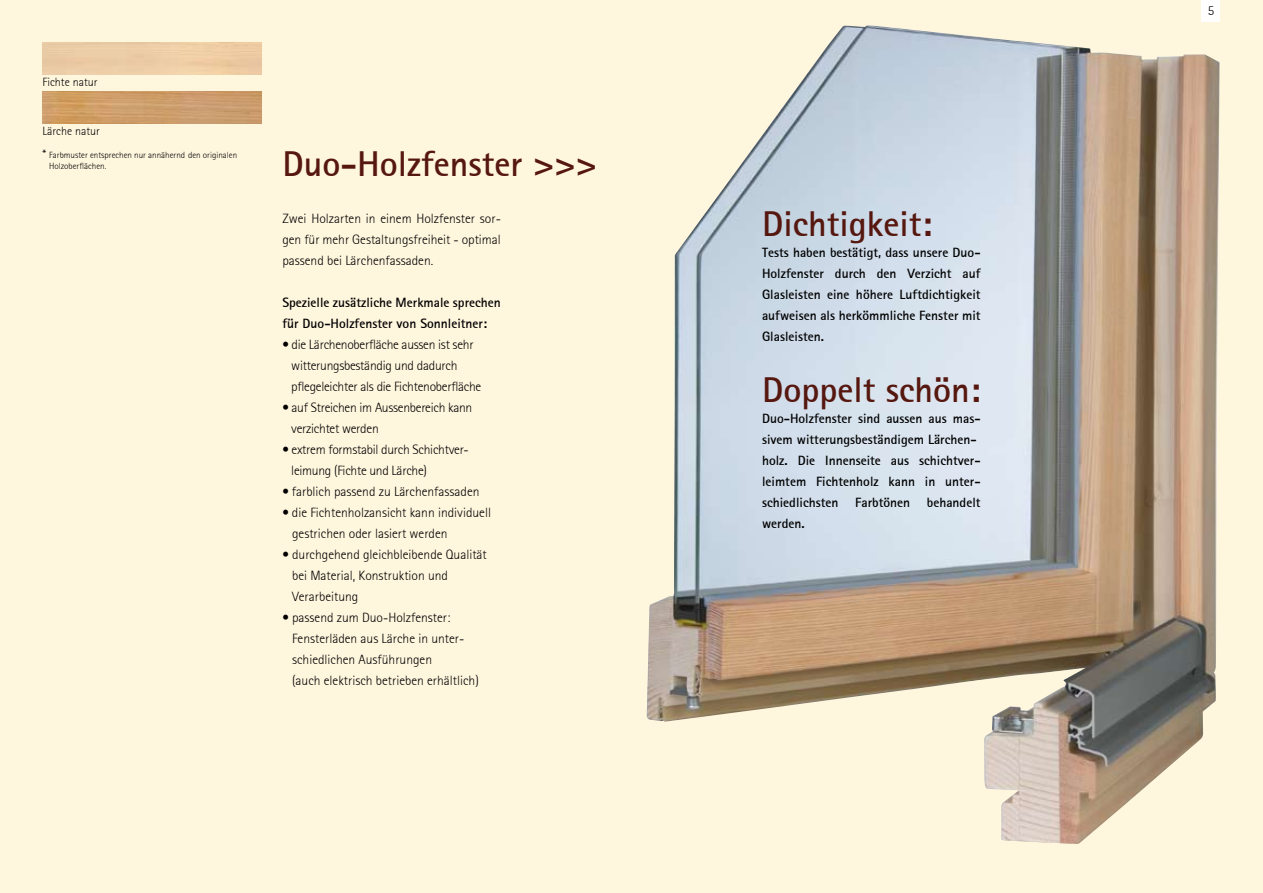
<style>
.page{position:relative;width:1263px;height:893px;background:#fff6de}
.page>*{position:absolute;margin:0;border:0;box-sizing:border-box;transform-origin:0 0}
.t1{font:36px "Rotissanserifbold";color:#56170f}
.t2{font:13.5px/21px "Rotissanserif";color:#000}
.t3{font:13.5px/21px "Rotissanserifbold";color:#000}
.t4{font:13.5px/21px "Rotissanserif";letter-spacing:-.02em;color:#000}
.t5{font:12px "Rotissanserif";color:#000}
.t6{font:9px/10.8px "Rotissanserif";color:#000}
.s1{font-size:12px}
</style>
<div class="page">
<div style="left:1201px;top:0;width:19px;height:21px;background:#fff"></div>
<img style="left:647px;top:25px;width:572px;height:819px">
<p class="t5" style="left:43px;top:75px;width:57px">Fichte natur</p>
<p class="t5" style="left:43px;top:124px;width:59px">Lärche natur</p>
<p class="t6" style="left:49px;top:150px;width:190px;text-indent:-7px"><span class="s1">*</span> Farbmuster entsprechen nur annähernd den originalen<br>Holzoberflächen.</p>
<h1 class="t1" style="left:282px;top:141px;width:316px">Duo-Holzfenster &gt;&gt;&gt;</h1>
<p class="t2" style="left:282px;top:208px;width:220px;text-align:justify">Zwei Holzarten in einem Holzfenster sor&shy;gen für mehr Gestaltungsfreiheit - optimal passend bei Lärchenfassaden.</p>
<p class="t3" style="left:282px;top:292px;width:220px">Spezielle zusätzliche Merkmale sprechen für Duo-Holzfenster von Sonnleitner:</p>
<p class="t4" style="left:291px;top:334px;width:191px;text-indent:-9px">• die Lärchenoberfläche aussen ist sehr witterungsbeständig und dadurch pflegeleichter als die Fichtenoberfläche</p>
<p class="t4" style="left:291px;top:397px;width:183px;text-indent:-9px">• auf Streichen im Aussenbereich kann verzichtet werden</p>
<p class="t4" style="left:291px;top:439px;width:179px;text-indent:-9px">• extrem formstabil durch Schichtver&shy;leimung (Fichte und Lärche)</p>
<p class="t2" style="left:282px;top:481px;width:199px">• farblich passend zu Lärchenfassaden</p>
<p class="t2" style="left:292px;top:502px;width:200px;text-indent:-10px">• die Fichtenholzansicht kann individuell gestrichen oder lasiert werden</p>
<p class="t2" style="left:292px;top:544px;width:196px;text-indent:-10px">• durchgehend gleichbleibende Qualität bei Material, Konstruktion und<br>Verarbeitung</p>
<p class="t2" style="left:292px;top:607px;width:188px;text-indent:-10px">• passend zum Duo-Holzfenster:<br>Fensterläden aus Lärche in unter&shy;schiedlichen Ausführungen<br>(auch elektrisch betrieben erhältlich)</p>
<h1 class="t1" style="left:762px;top:201px;width:171px">Dichtigkeit:</h1>
<p class="t3" style="left:762px;top:242px;width:220px;text-align:justify">Tests haben bestätigt, dass unsere Duo-Holzfenster durch den Verzicht auf Glasleisten eine höhere Luftdichtigkeit aufweisen als herkömmliche Fenster mit Glasleisten.</p>
<h1 class="t1" style="left:762px;top:367px;width:220px">Doppelt schön:</h1>
<p class="t3" style="left:762px;top:408px;width:220px">Duo-Holzfenster sind aussen aus mas&shy;sivem witterungsbeständigem Lärchen&shy;holz. Die Innenseite aus schichtver&shy;leimtem Fichtenholz kann in unter&shy;schiedlichsten Farbtönen behandelt werden.</p>
<p class="t2" style="left:1208px;top:0;width:8px">5</p>
</div>
